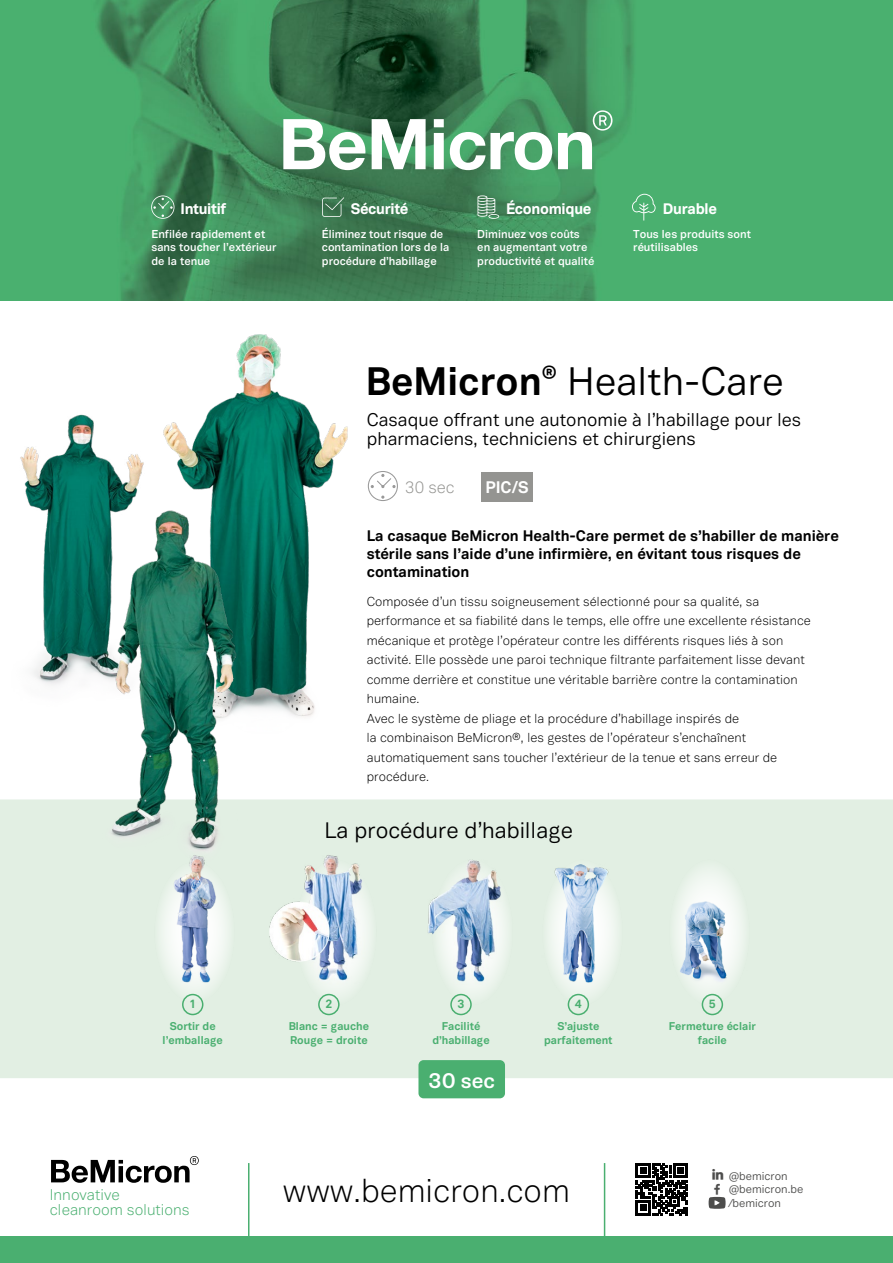
<style>
.page{position:relative;width:893px;height:1263px;background:#fff}
.page>*{position:absolute;margin:0;border:0;box-sizing:border-box;transform-origin:0 0}
.titre{font:39px "Vaud Display";color:#000}
.t1{font:300 32.4px "Vaud";color:#000}
.titre_procedure{font:22.05px "Vaud Display";color:#000}
.t2{font:500 21.45px "Supria Sans";color:#fff}
.chapeau{font:18px/19.5px "Vaud Display";color:#000}
.t3{font:300 16.5px "Vaud Display";color:#949491}
.t4{font:700 16.5px "Vaud Display";color:#fff}
.t5{font:300 15.15px/14.4px "Vaud";color:#4aaf70}
.intro{font:700 15px/18px "Vaud Display";color:#000}
.t6{font:800 15px "Vaud";letter-spacing:-.02em;color:#fff}
.texte_de_base{font:300 12.75px/19.5px "Vaud Display";color:#000}
.t7{font:700 12px "Vaud Display";color:#4aaf70}
.t8{font:600 11.25px/13.6px "Vaud";color:#fff}
.t9{font:11.25px/13.5px "Vaud";color:#4a4a49}
.procedure{font:700 11.1px/13.2px "Vaud Display";color:#4aaf70;text-align:center}
.s1{font-weight:700}
</style>
<div class="page">
<img style="left:0;top:0;width:893px;height:301px">
<div style="left:0;top:1236px;width:893px;height:27px;background:#4aaf70"></div>
<svg style="left:51px;top:1156px;width:148px;height:27px"></svg>
<hr style="left:248px;top:1163px;width:1px;height:83px;background:#4aaf70">
<hr style="left:604px;top:1163px;width:1px;height:83px;background:#4aaf70">
<svg style="left:636px;top:1163px;width:52px;height:52px"></svg>
<div style="left:0;top:799px;width:893px;height:279px;background:#e2efe3"></div>
<img style="left:402px;top:846px;width:236px;height:183px">
<img style="left:270px;top:846px;width:118px;height:183px">
<img style="left:134px;top:874px;width:118px;height:155px">
<img style="left:653px;top:846px;width:119px;height:183px">
<svg style="left:392px;top:474px;width:6px;height:24px"></svg>
<div style="left:481px;top:473px;width:52px;height:29px;background:#949491"></div>
<div style="left:418px;top:1060px;width:87px;height:38px;background:#4aaf70;border-radius:5px"></div>
<img style="left:138px;top:283px;width:254px;height:434px">
<img style="left:68px;top:329px;width:105px;height:94px">
<img style="left:18px;top:423px;width:264px;height:451px">
<div style="left:182px;top:994px;width:21px;height:21px;border:2px solid #4aaf70;border-radius:50%"></div>
<div style="left:318px;top:994px;width:22px;height:21px;border:2px solid #4aaf70;border-radius:50%"></div>
<div style="left:450px;top:994px;width:22px;height:21px;border:2px solid #4aaf70;border-radius:50%"></div>
<div style="left:568px;top:994px;width:21px;height:21px;border:2px solid #4aaf70;border-radius:50%"></div>
<div style="left:702px;top:994px;width:21px;height:21px;border:2px solid #4aaf70;border-radius:50%"></div>
<svg style="left:283px;top:119px;width:83px;height:51px"></svg>
<svg style="left:372px;top:119px;width:54px;height:50px"></svg>
<svg style="left:434px;top:119px;width:10px;height:50px"></svg>
<svg style="left:450px;top:132px;width:102px;height:38px"></svg>
<svg style="left:558px;top:110px;width:54px;height:59px"></svg>
<svg style="left:151px;top:195px;width:23px;height:24px"></svg>
<svg style="left:322px;top:197px;width:22px;height:20px"></svg>
<svg style="left:477px;top:195px;width:22px;height:24px"></svg>
<svg style="left:632px;top:194px;width:24px;height:26px"></svg>
<svg style="left:709px;top:1196px;width:16px;height:13px"></svg>
<p class="t6" style="left:351px;top:199px;width:59px">Sécurité</p>
<p class="t6" style="left:506px;top:199px;width:87px">Économique</p>
<p class="t6" style="left:663px;top:199px;width:56px">Durable</p>
<p class="t8" style="left:322px;top:227px;width:129px">Éliminez tout risque de contamination lors de la procédure d’habillage</p>
<p class="t6" style="left:181px;top:199px;width:47px">Intuitif</p>
<p class="t8" style="left:151px;top:227px;width:127px">Enfilée rapidement et sans toucher l’extérieur de la tenue</p>
<p class="t8" style="left:477px;top:227px;width:118px">Diminuez vos coûts en augmentant votre productivité et qualité</p>
<p class="t8" style="left:633px;top:227px;width:119px">Tous les produits sont réutilisables</p>
<p class="titre" style="left:366px;top:358px;width:420px"><span class="s1">BeMicron</span><sup>®</sup> Health-Care</p>
<p class="chapeau" style="left:367px;top:410px;width:436px">Casaque offrant une autonomie à l’habillage pour les pharmaciens, techniciens et chirurgiens</p>
<p class="t3" style="left:405px;top:478px;width:51px">30 sec</p>
<p class="t4" style="left:485px;top:477px;width:45px">PIC/S</p>
<p class="intro" style="left:367px;top:527px;width:474px">La casaque BeMicron Health-Care permet de s’habiller de manière stérile sans l’aide d’une infirmière, en évitant tous risques de contamination</p>
<p class="texte_de_base" style="left:367px;top:591px;width:446px">Composée d’un tissu soigneusement sélectionné pour sa qualité, sa performance et sa fiabilité dans le temps, elle offre une excellente résistance mécanique et protège l’opérateur contre les différents risques liés à son activité. Elle possède une paroi technique filtrante parfaitement lisse devant comme derrière et constitue une véritable barrière contre la contamination humaine.</p>
<p class="texte_de_base" style="left:367px;top:708px;width:412px">Avec le système de pliage et la procédure d’habillage inspirés de<br>la combinaison BeMicron®, les gestes de l’opérateur s’enchaînent automatiquement sans toucher l’extérieur de la tenue et sans erreur de procédure.</p>
<p class="titre_procedure" style="left:324px;top:817px;width:250px">La procédure d’habillage</p>
<p class="t7" style="left:189px;top:997px;width:8px">1</p>
<p class="t7" style="left:325px;top:997px;width:8px">2</p>
<p class="t7" style="left:458px;top:997px;width:8px">3</p>
<p class="t7" style="left:575px;top:997px;width:8px">4</p>
<p class="t7" style="left:709px;top:997px;width:8px">5</p>
<p class="procedure" style="left:163px;top:1020px;width:62px">Sortir de l’emballage</p>
<p class="procedure" style="left:289px;top:1020px;width:82px">Blanc = gauche</p>
<p class="procedure" style="left:290px;top:1033px;width:79px">Rouge = droite</p>
<p class="procedure" style="left:432px;top:1020px;width:59px">Facilité d’habillage</p>
<p class="procedure" style="left:544px;top:1020px;width:70px">S’ajuste parfaitement</p>
<p class="procedure" style="left:669px;top:1020px;width:89px">Fermeture éclair facile</p>
<p class="t2" style="left:429px;top:1067px;width:68px">30 sec</p>
<p class="t5" style="left:50px;top:1188px;width:141px">Innovative cleanroom solutions</p>
<h2 class="t1" style="left:283px;top:1171px;width:289px">www.bemicron.com</h2>
<p class="t9" style="left:729px;top:1169px;width:76px">@bemicron @bemicron.be /bemicron</p>
</div>
